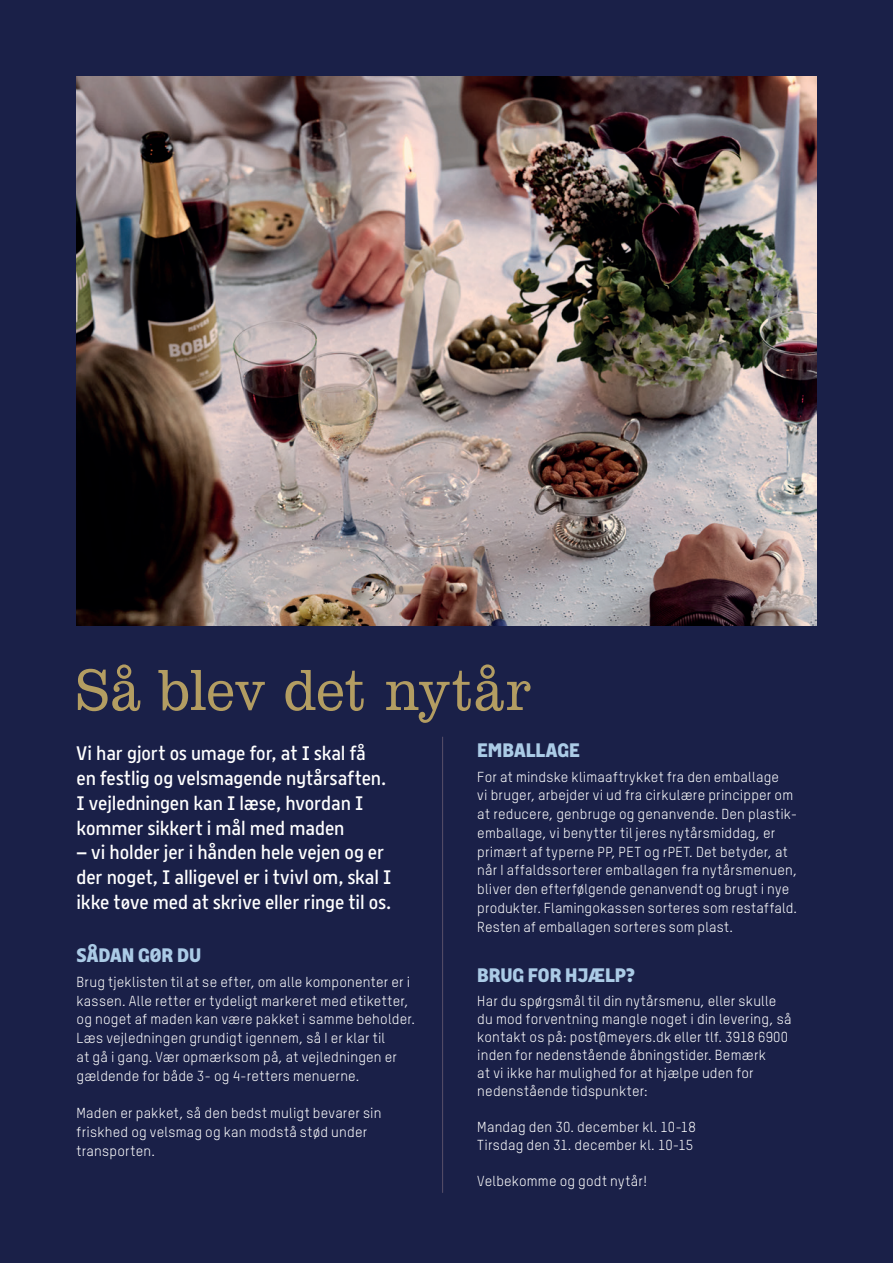
<style>
.page{position:relative;width:893px;height:1263px;background:#1a2048}
.page>*{position:absolute;margin:0;border:0;box-sizing:border-box;transform-origin:0 0}
.t1{font:300 60px "Clarendon URW Ext Nar";letter-spacing:.005em;color:#b39d62}
.t2{font:300 19.5px/24.8px "Meyer Grand";letter-spacing:-.005em;color:#fff}
.t3{font:700 19.5px "Meyer Grand";color:#abcbe6}
.t4{font:14.25px/18.8px "TSTARPRO";letter-spacing:.015em;color:#fff}
</style>
<div class="page">
<img style="left:77px;top:77px;width:739px;height:548px">
<hr style="left:442px;top:737px;width:1px;height:456px;background:#595069">
<h1 class="t1" style="left:75px;top:655px;width:457px">Så blev det nytår</h1>
<h2 class="t2" style="left:77px;top:741px;width:311px">Vi har gjort os umage for, at I skal få en festlig og velsmagende nytårsaften.<br>I vejledningen kan I læse, hvordan I kommer sikkert i mål med maden</h2>
<h2 class="t2" style="left:77px;top:840px;width:316px">– vi holder jer i hånden hele vejen og er der noget, I alligevel er i tvivl om, skal I ikke tøve med at skrive eller ringe til os.</h2>
<h2 class="t3" style="left:77px;top:942px;width:126px">SÅDAN GØR DU</h2>
<p class="t4" style="left:77px;top:972px;width:340px">Brug tjeklisten til at se efter, om alle komponenter er i kassen. Alle retter er tydeligt markeret med etiketter, og noget af maden kan være pakket i samme beholder.<br>Læs vejledningen grundigt igennem, så I er klar til<br>at gå i gang. Vær opmærksom på, at vejledningen er gældende for både 3- og 4-retters menuerne.</p>
<p class="t4" style="left:77px;top:1103px;width:306px">Maden er pakket, så den bedst muligt bevarer sin friskhed og velsmag og kan modstå stød under transporten.</p>
<h2 class="t3" style="left:477px;top:737px;width:104px">EMBALLAGE</h2>
<p class="t4" style="left:477px;top:767px;width:321px">For at mindske klimaaftrykket fra den emballage<br>vi bruger, arbejder vi ud fra cirkulære principper om at reducere, genbruge og genanvende. Den plastik&shy;emballage, vi benytter til jeres nytårsmiddag, er primært af typerne PP, PET og rPET. Det betyder, at når I affaldssorterer emballagen fra nytårsmenuen, bliver den efterfølgende genanvendt og brugt i nye produkter. Flamingokassen sorteres som restaffald.<br>Resten af emballagen sorteres som plast.</p>
<h2 class="t3" style="left:477px;top:962px;width:159px">BRUG FOR HJÆLP?</h2>
<p class="t4" style="left:477px;top:992px;width:316px;line-height:18px">Har du spørgsmål til din nytårsmenu, eller skulle du mod forventning mangle noget i din levering, så kontakt os på: post@meyers.dk eller tlf. 3918 6900 inden for nedenstående åbningstider. Bemærk<br>at vi ikke har mulighed for at hjælpe uden for nedenstående tidspunkter:</p>
<p class="t4" style="left:477px;top:1118px;width:220px;line-height:18px">Mandag den 30. december kl. 10-18<br>Tirsdag den 31. december kl. 10-15</p>
<p class="t4" style="left:477px;top:1171px;width:171px">Velbekomme og godt nytår!</p>
</div>
